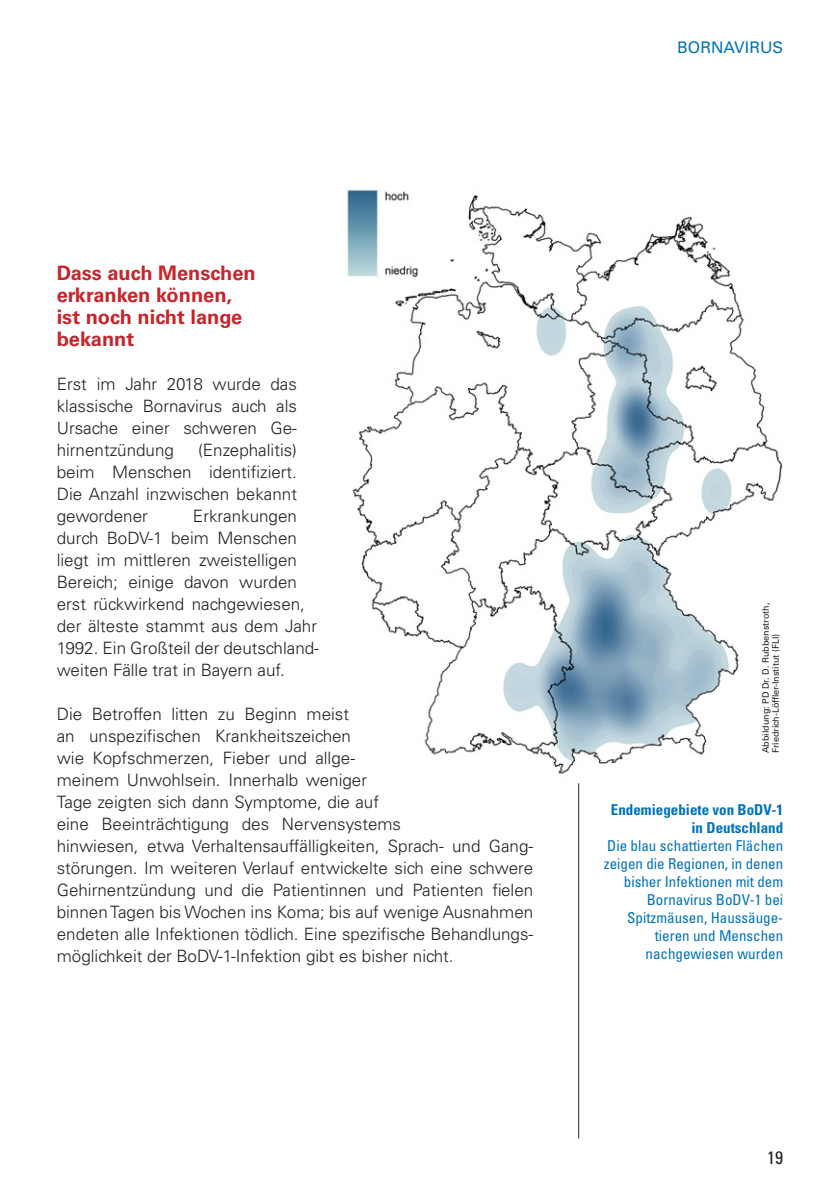
<style>
.page{position:relative;width:840px;height:1191px;background:#fff}
.page>*{position:absolute;margin:0;border:0;box-sizing:border-box;transform-origin:0 0}
._10_Zwischenhead_Rot{font:700 20px/22px "Univers LT Std";color:#c8242b}
.t1{font:condensed 18px "Univers LT Std";color:#231f20}
._06_Grundtext_100_Sc{font:300 17px/22px "Univers LT Std";color:#231f20;text-align:justify}
.t2{font:16px "Univers LT Std";color:#0072bc}
._07_Bildunterschrift{font:condensed 15px/18px "Univers LT Std";color:#0072bc;text-align:right}
._07_Bildunterschrift-2{font:700 condensed 15px/18px "Univers LT Std";color:#0072bc;text-align:right}
.t3{font:9px/9.8px "Univers LT Std";color:#231f20}
</style>
<div class="page">
<hr style="left:578px;top:588px;width:1px;height:550px;background:#231f20">
<img style="left:347px;top:189px;width:435px;height:597px">
<p class="t2" style="left:677px;top:38px;width:95px">BORNAVI RUS</p>
<h2 class="_10_Zwischenhead_Rot" style="left:57px;top:262px;width:200px">Dass auch Menschen erkranken können, ist noch nicht lange bekannt</h2>
<p class="_06_Grundtext_100_Sc" style="left:57px;top:373px;width:242px">Erst im Jahr 2018 wurde das klassische Bornavirus auch als Ursache einer schweren Ge&shy;hirnentzündung</p>
<p class="_06_Grundtext_100_Sc" style="left:57px;top:439px;width:242px;text-indent:141px">(Enzephalitis) beim Menschen identifiziert.<br>Die Anzahl inzwischen bekannt gewordener</p>
<p class="_06_Grundtext_100_Sc" style="left:57px;top:505px;width:264px;text-align:left;text-indent:136px">Erkrankungen durch BoDV-1 beim Menschen liegt im mittleren zweistelligen<br>Bereich; einige davon wurden erst rückwirkend nachgewiesen, der älteste stammt aus dem Jahr<br>1992. Ein Großteil der deutschland&shy;weiten Fälle trat in Bayern auf.</p>
<p class="_06_Grundtext_100_Sc" style="left:57px;top:703px;width:478px;text-align:left">Die Betroffen litten zu Beginn meist<br>an unspezifischen Krankheitszeichen<br>wie Kopfschmerzen, Fieber und allge-<br>meinem Unwohlsein. Innerhalb weniger<br>Tage zeigten sich dann Symptome, die auf<br>eine Beeinträchtigung des Nervensystems<br>hinwiesen, etwa Verhaltensauffälligkeiten, Sprach- und Gang&shy;störungen. Im weiteren Verlauf entwickelte sich eine schwere Gehirnentzündung und die Patientinnen und Patienten fielen binnen Tagen bis Wochen ins Koma; bis auf wenige Ausnahmen endeten alle Infektionen tödlich. Eine spezifische Behandlungs&shy;möglichkeit der BoDV-1-Infektion gibt es bisher nicht.</p>
<p class="t3" style="left:760px;top:753px;width:152px;rotate:-90deg">ABBILDUNG: PD DR. D. RUBBENSTROTH,<br>FRIEDRICH-LÖFFLER-INSTITUT (FLI)</p>
<p class="_07_Bildunterschrift-2" style="left:610px;top:800px;width:174px">Endemiegebiete von BoDV-1 in Deutschland</p>
<p class="_07_Bildunterschrift" style="left:603px;top:836px;width:181px">Die blau schattierten Flächen zeigen die Regionen, in denen bisher Infektionen mit dem<br>Bornavirus BoDV-1 bei<br>Spitzmäusen, Haussäuge&shy;tieren und Menschen nachgewiesen wurden</p>
<p class="t1" style="left:766px;top:1146px;width:18px">19</p>
</div>
